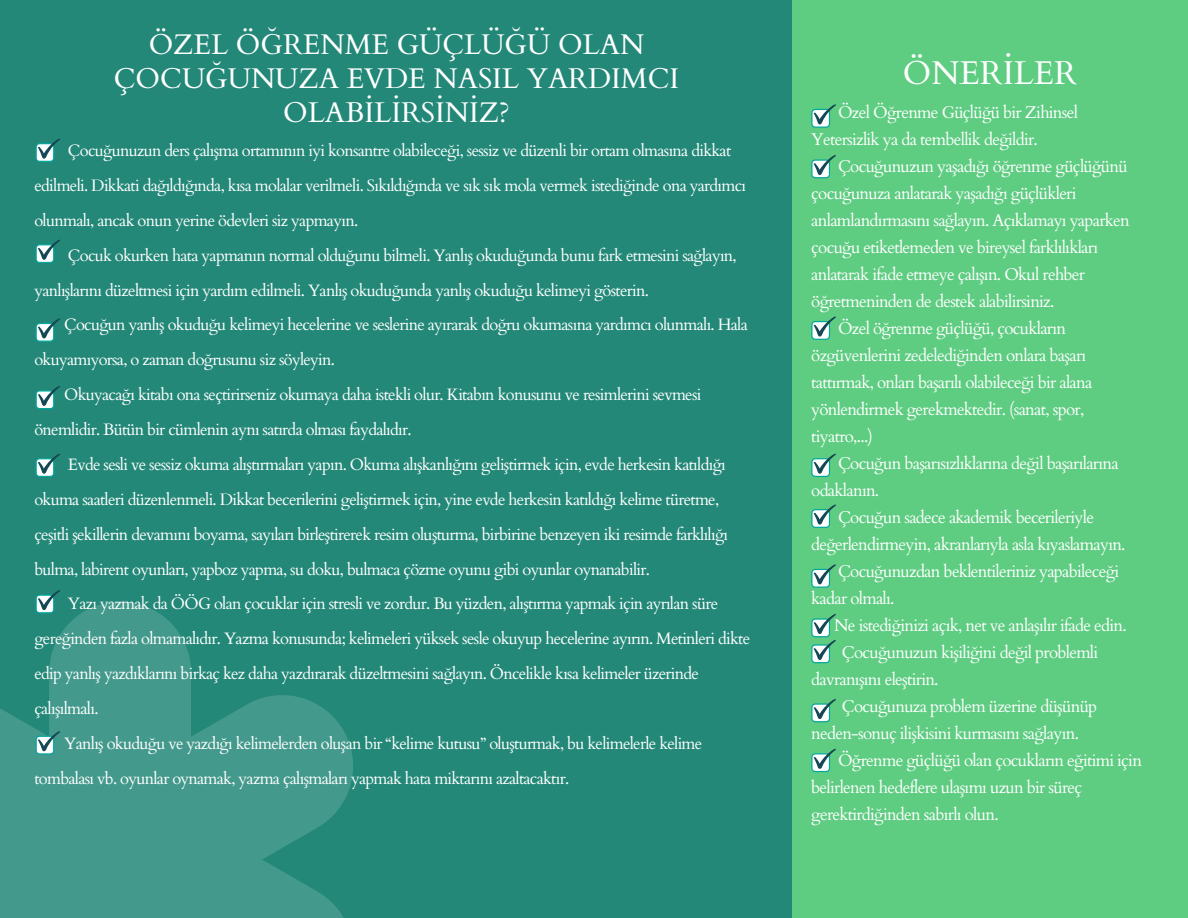
<style>
.page{position:relative;width:1188px;height:918px;background:#238878}
.page>*{position:absolute;margin:0;border:0;box-sizing:border-box;transform-origin:0 0}
.t1{font:33px "Cardo";color:#fff}
.t2{font:28.5px/33.8px "Cardo";color:#fff;text-align:center}
.t3{font:16.95px/27px "Cardo";letter-spacing:-.045em;color:#fff}
.t4{font:16.5px/34.8px "Cardo";letter-spacing:-.045em;color:#fff}
</style>
<div class="page">
<div style="left:792px;top:0;width:396px;height:918px;background:#5ecd81"></div>
<svg style="left:49px;top:602px;width:142px;height:93px;fill:#43998c"></svg>
<svg style="left:36px;top:138px;width:24px;height:24px"></svg>
<svg style="left:36px;top:239px;width:24px;height:24px"></svg>
<svg style="left:36px;top:318px;width:24px;height:24px"></svg>
<svg style="left:36px;top:386px;width:24px;height:23px"></svg>
<svg style="left:36px;top:453px;width:24px;height:24px"></svg>
<svg style="left:811px;top:104px;width:25px;height:24px"></svg>
<svg style="left:36px;top:590px;width:24px;height:23px"></svg>
<svg style="left:811px;top:155px;width:25px;height:23px"></svg>
<svg style="left:811px;top:564px;width:25px;height:24px"></svg>
<svg style="left:811px;top:316px;width:25px;height:24px"></svg>
<svg style="left:811px;top:453px;width:25px;height:24px"></svg>
<svg style="left:811px;top:504px;width:25px;height:24px"></svg>
<svg style="left:811px;top:699px;width:25px;height:23px"></svg>
<svg style="left:811px;top:749px;width:25px;height:23px"></svg>
<svg style="left:0;top:695px;width:353px;height:223px"></svg>
<svg style="left:811px;top:614px;width:25px;height:49px"></svg>
<p class="t2" style="left:114px;top:28px;width:567px">ÖZEL ÖĞRENME GÜÇLÜĞÜ OLAN<br>ÇOCUĞUNUZA EVDE NASIL YARDIMCI<br>OLABİLİRSİNİZ?</p>
<p class="t4" style="left:34px;top:134px;width:713px;text-indent:33px">Çocuğunuzun ders çalışma ortamının iyi konsantre olabileceği, sessiz ve düzenli bir ortam olmasına dikkat edilmeli. Dikkati dağıldığında, kısa molalar verilmeli. Sıkıldığında ve sık sık mola vermek istediğinde ona yardımcı olunmalı, ancak onun yerine ödevleri siz yapmayın.</p>
<p class="t4" style="left:34px;top:238px;width:704px;text-indent:33px">Çocuk okurken hata yapmanın normal olduğunu bilmeli. Yanlış okuduğunda bunu fark etmesini sağlayın, yanlışlarını düzeltmesi için yardım edilmeli. Yanlış okuduğunda yanlış okuduğu kelimeyi gösterin.</p>
<p class="t4" style="left:34px;top:308px;width:715px;text-indent:30px">Çocuğun yanlış okuduğu kelimeyi hecelerine ve seslerine ayırarak doğru okumasına yardımcı olunmalı. Hala okuyamıyorsa, o zaman doğrusunu siz söyleyin.</p>
<p class="t4" style="left:34px;top:378px;width:669px;text-indent:30px">Okuyacağı kitabı ona seçtirirseniz okumaya daha istekli olur. Kitabın konusunu ve resimlerini sevmesi önemlidir. Bütün bir cümlenin aynı satırda olması faydalıdır.</p>
<p class="t4" style="left:34px;top:447px;width:695px;text-indent:33px">Evde sesli ve sessiz okuma alıştırmaları yapın. Okuma alışkanlığını geliştirmek için, evde herkesin katıldığı okuma saatleri düzenlenmeli. Dikkat becerilerini geliştirmek için, yine evde herkesin katıldığı kelime türetme, çeşitli şekillerin devamını boyama, sayıları birleştirerek resim oluşturma, birbirine benzeyen iki resimde farklılığı bulma, labirent oyunları, yapboz yapma, su doku, bulmaca çözme oyunu gibi oyunlar oynanabilir.</p>
<p class="t4" style="left:34px;top:587px;width:717px;text-indent:33px">Yazı yazmak da ÖÖG olan çocuklar için stresli ve zordur. Bu yüzden, alıştırma yapmak için ayrılan süre gereğinden fazla olmamalıdır. Yazma konusunda; kelimeleri yüksek sesle okuyup hecelerine ayırın. Metinleri dikte edip yanlış yazdıklarını birkaç kez daha yazdırarak düzeltmesini sağlayın. Öncelikle kısa kelimeler üzerinde çalışılmalı.</p>
<p class="t4" style="left:34px;top:726px;width:669px;text-indent:30px">Yanlış okuduğu ve yazdığı kelimelerden oluşan bir “kelime kutusu” oluşturmak, bu kelimelerle kelime tombalası vb. oyunlar oynamak, yazma çalışmaları yapmak hata miktarını azaltacaktır.</p>
<p class="t1" style="left:903px;top:51px;width:176px">ÖNERİLER</p>
<p class="t3" style="left:811px;top:100px;width:268px;text-indent:27px">Özel Öğrenme Güçlüğü bir Zihinsel<br>Yetersizlik ya da tembellik değildir.</p>
<p class="t3" style="left:811px;top:154px;width:320px;text-indent:27px">Çocuğunuzun yaşadığı öğrenme güçlüğünü çocuğunuza anlatarak yaşadığı güçlükleri anlamlandırmasını sağlayın. Açıklamayı yaparken çocuğu etiketlemeden ve bireysel farklılıkları anlatarak ifade etmeye çalışın. Okul rehber öğretmeninden de destek alabilirsiniz.</p>
<p class="t3" style="left:811px;top:316px;width:283px;text-indent:27px">Özel öğrenme güçlüğü, çocukların özgüvenlerini zedelediğinden onlara başarı tattırmak, onları başarılı olabileceği bir alana yönlendirmek gerekmektedir. (sanat, spor, tiyatro,...)</p>
<p class="t3" style="left:811px;top:451px;width:309px;text-indent:27px">Çocuğun başarısızlıklarına değil başarılarına odaklanın.</p>
<p class="t3" style="left:811px;top:505px;width:316px;text-align:center">Çocuğun sadece akademik becerileriyle değerlendirmeyin, akranlarıyla asla kıyaslamayın.</p>
<p class="t3" style="left:811px;top:559px;width:310px;text-indent:27px">Çocuğunuzdan beklentileriniz yapabileceği kadar olmalı.</p>
<p class="t3" style="left:834px;top:613px;width:294px">Ne istediğinizi açık, net ve anlaşılır ifade edin.</p>
<p class="t3" style="left:811px;top:640px;width:289px;text-indent:31px">Çocuğunuzun kişiliğini değil problemli davranışını eleştirin.</p>
<p class="t3" style="left:811px;top:694px;width:288px;text-indent:31px">Çocuğunuza problem üzerine düşünüp neden-sonuç ilişkisini kurmasını sağlayın.</p>
<p class="t3" style="left:811px;top:748px;width:332px;text-indent:27px">Öğrenme güçlüğü olan çocukların eğitimi için belirlenen hedeflere ulaşımı uzun bir süreç gerektirdiğinden sabırlı olun.</p>
</div>
